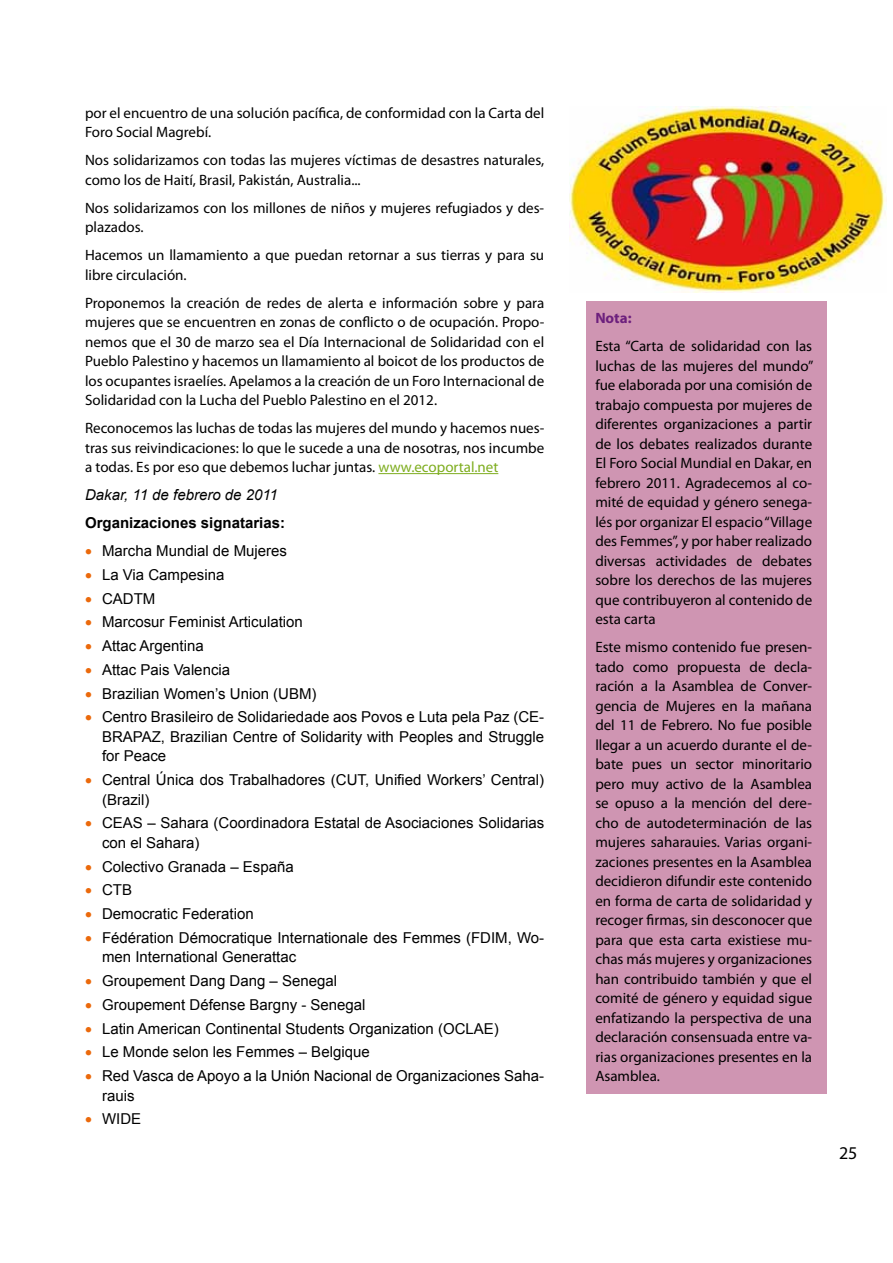
<style>
.page{position:relative;width:893px;height:1263px;background:#fff}
.page>*{position:absolute;margin:0;border:0;box-sizing:border-box;transform-origin:0 0}
.t1{font:18px "Myriad Pro";color:#000}
.t2{font:15px/19.5px "Myriad Pro";color:#000}
.t3{font:15px/19.5px "Arial";color:#000}
.t4{font:700 15px "Arial";color:#000}
.t5{font:italic 15px "Arial";color:#000}
.t6{font:700 15px "Myriad Pro";color:#6d207d}
.s1{color:#7ead1f}
.s2{color:#eb690b}
</style>
<div class="page">
<div style="left:586px;top:302px;width:241px;height:792px;background:#cf95b2"></div>
<hr style="left:378px;top:473px;width:120px;height:1px;background:#7ead1f">
<img style="left:570px;top:106px;width:316px;height:186px">
<p class="t2" style="left:85px;top:103px;width:461px">por el encuentro de una solución pacífica, de conformidad con la Carta del<br>Foro Social Magrebí.</p>
<p class="t2" style="left:85px;top:150px;width:461px">Nos solidarizamos con todas las mujeres víctimas de desastres naturales, como los de Haití, Brasil, Pakistán, Australia...</p>
<p class="t2" style="left:85px;top:198px;width:461px">Nos solidarizamos con los millones de niños y mujeres refugiados y des&shy;plazados.</p>
<p class="t2" style="left:85px;top:245px;width:461px">Hacemos un llamamiento a que puedan retornar a sus tierras y para su libre circulación.</p>
<p class="t2" style="left:85px;top:293px;width:461px;text-align:justify">Proponemos la creación de redes de alerta e información sobre y para mujeres que se encuentren en zonas de conflicto o de ocupación. Propo&shy;nemos que el 30 de marzo sea el Día Internacional de Solidaridad con el Pueblo Palestino y hacemos un llamamiento al boicot de los productos de los ocupantes israelíes. Apelamos a la creación de un Foro Internacional de Solidaridad con la Lucha del Pueblo Palestino en el 2012.</p>
<p class="t2" style="left:85px;top:418px;width:461px;text-align:justify">Reconocemos las luchas de todas las mujeres del mundo y hacemos nues&shy;tras sus reivindicaciones: lo que le sucede a una de nosotras, nos incumbe a todas. Es por eso que debemos luchar juntas. <span class="s1">www.ecoportal.net</span></p>
<p class="t5" style="left:85px;top:485px;width:194px">Dakar, 11 de febrero de 2011</p>
<p class="t4" style="left:85px;top:513px;width:202px">Organizaciones signatarias:</p>
<p class="t3" style="left:85px;top:541px;width:204px"><span class="s2">•</span> Marcha Mundial de Mujeres</p>
<p class="t3" style="left:85px;top:565px;width:141px"><span class="s2">•</span> La Via Campesina</p>
<p class="t3" style="left:85px;top:589px;width:72px"><span class="s2">•</span> CADTM</p>
<p class="t3" style="left:85px;top:612px;width:219px"><span class="s2">•</span> Marcosur Feminist Articulation</p>
<p class="t3" style="left:85px;top:636px;width:120px"><span class="s2">•</span> Attac Argentina</p>
<p class="t3" style="left:85px;top:660px;width:147px"><span class="s2">•</span> Attac Pais Valencia</p>
<p class="t3" style="left:85px;top:684px;width:233px"><span class="s2">•</span> Brazilian Women’s Union (UBM)</p>
<p class="t3" style="left:102px;top:707px;width:444px;text-align:justify;text-indent:-17px"><span class="s2">•</span> Centro Brasileiro de Solidariedade aos Povos e Luta pela Paz (CE-BRAPAZ, Brazilian Centre of Solidarity with Peoples and Struggle for Peace</p>
<p class="t3" style="left:102px;top:770px;width:444px;text-indent:-17px"><span class="s2">•</span> Central Única dos Trabalhadores (CUT, Unified Workers’ Central) (Brazil)</p>
<p class="t3" style="left:102px;top:813px;width:444px;text-indent:-17px"><span class="s2">•</span> CEAS – Sahara (Coordinadora Estatal de Asociaciones Solidarias con el Sahara)</p>
<p class="t3" style="left:85px;top:857px;width:210px"><span class="s2">•</span> Colectivo Granada – España</p>
<p class="t3" style="left:85px;top:880px;width:49px"><span class="s2">•</span> CTB</p>
<p class="t3" style="left:85px;top:904px;width:170px"><span class="s2">•</span> Democratic Federation</p>
<p class="t3" style="left:102px;top:928px;width:444px;text-indent:-17px"><span class="s2">•</span> Fédération Démocratique Internationale des Femmes (FDIM, Wo&shy;men International Generattac</p>
<p class="t3" style="left:85px;top:971px;width:254px"><span class="s2">•</span> Groupement Dang Dang – Senegal</p>
<p class="t3" style="left:85px;top:995px;width:282px"><span class="s2">•</span> Groupement Défense Bargny - Senegal</p>
<p class="t3" style="left:85px;top:1019px;width:415px"><span class="s2">•</span> Latin American Continental Students Organization (OCLAE)</p>
<p class="t3" style="left:85px;top:1042px;width:286px"><span class="s2">•</span> Le Monde selon les Femmes – Belgique</p>
<p class="t3" style="left:102px;top:1066px;width:444px;text-indent:-17px"><span class="s2">•</span> Red Vasca de Apoyo a la Unión Nacional de Organizaciones Saha&shy;rauis</p>
<p class="t3" style="left:85px;top:1109px;width:58px"><span class="s2">•</span> WIDE</p>
<p class="t6" style="left:595px;top:308px;width:38px">Nota:</p>
<p class="t2" style="left:595px;top:336px;width:220px;text-align:justify">Esta “Carta de solidaridad con las luchas de las mujeres del mundo” fue elaborada por una comisión de trabajo compuesta por mujeres de diferentes organizaciones a partir de los debates realizados durante El Foro Social Mundial en Dakar, en febrero 2011. Agradecemos al co&shy;mité de equidad y género senega&shy;lés por organizar El espacio “Village des Femmes”, y por haber realizado diversas actividades de debates sobre los derechos de las mujeres que contribuyeron al contenido de esta carta</p>
<p class="t2" style="left:595px;top:637px;width:218px;text-align:justify">Este mismo contenido fue presen&shy;tado como propuesta de decla&shy;ración a la Asamblea de Conver&shy;gencia de Mujeres en la mañana del 11 de Febrero. No fue posible llegar a un acuerdo durante el de&shy;bate pues un sector minoritario pero muy activo de la Asamblea se opuso a la mención del dere&shy;cho de autodeterminación de las mujeres saharauies. Varias organi&shy;zaciones presentes en la Asamblea decidieron difundir este contenido en forma de carta de solidaridad y recoger firmas, sin desconocer que para que esta carta existiese mu&shy;chas más mujeres y organizaciones han contribuido también y que el comité de género y equidad sigue enfatizando la perspectiva de una declaración consensuada entre va&shy;rias organizaciones presentes en la Asamblea.</p>
<p class="t1" style="left:839px;top:1142px;width:20px">25</p>
</div>
